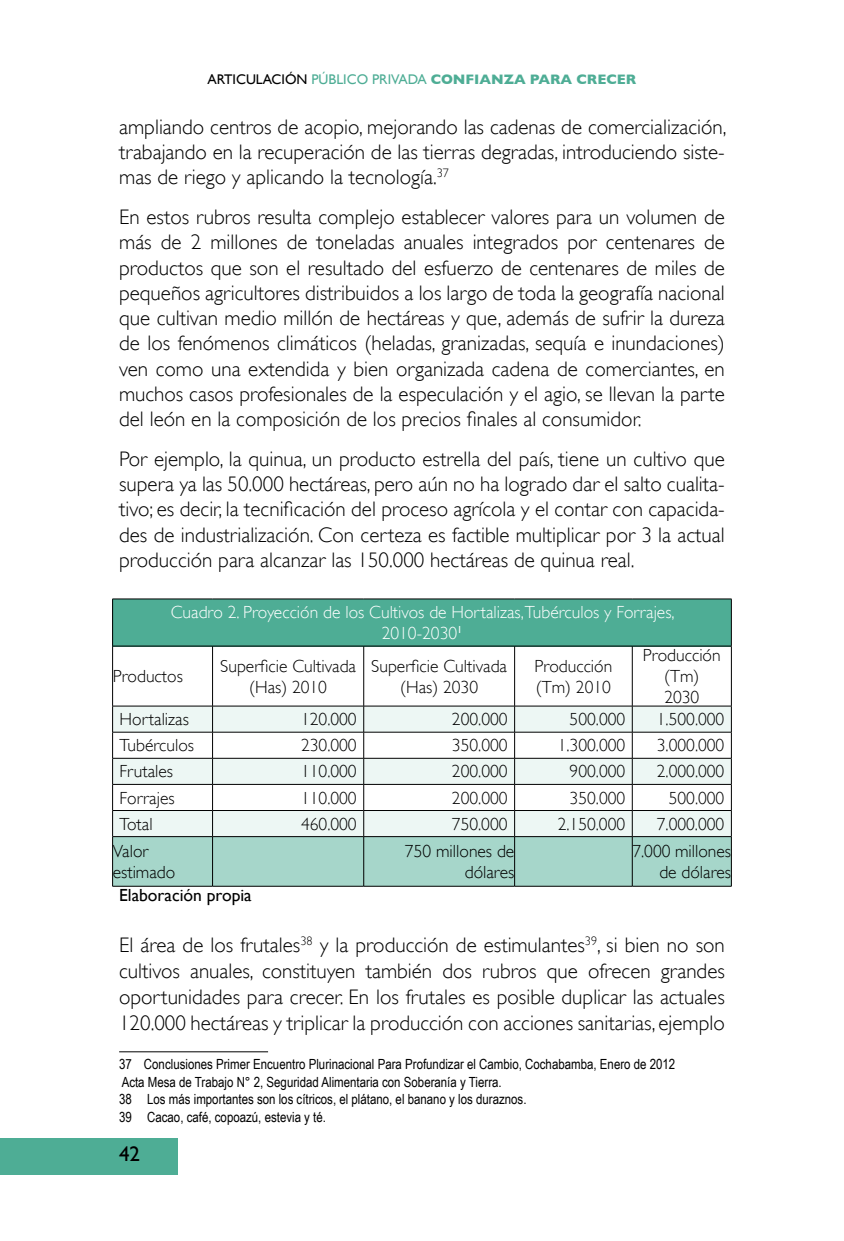
<style>
.page{position:relative;width:844px;height:1241px;background:#fff}
.page>*{position:absolute;margin:0;border:0;box-sizing:border-box;transform-origin:0 0}
.t1{font:300 21px/25.2px "Gill Sans";color:#000;text-align:justify}
.t2{font:21px "Gill Sans";color:#000}
.t3{font:300 17.5px/21px "Gill Sans";color:#000;text-align:center}
.t4{font:300 17.5px/21px "Gill Sans";color:#fff;text-align:center}
.t5{font:17.5px "Gill Sans";color:#000}
.t6{font:14px/17.5px "Arial Narrow";color:#000}
.t7{font:700 14px "Gill Sans";color:#4ead95}
.s1{font-weight:400;color:#000}
.s2{font-weight:400}
</style>
<div class="page">
<div style="left:0;top:1137px;width:178px;height:37px;background:#4ead95"></div>
<div style="left:113px;top:599px;width:618px;height:47px;background:#4ead95"></div>
<hr style="left:112px;top:598px;width:100px;height:1px;background:#000">
<hr style="left:112px;top:599px;width:1px;height:46px;background:#000">
<hr style="left:212px;top:598px;width:151px;height:1px;background:#000">
<hr style="left:363px;top:598px;width:151px;height:1px;background:#000">
<hr style="left:514px;top:598px;width:118px;height:1px;background:#000">
<hr style="left:632px;top:598px;width:99px;height:1px;background:#000">
<hr style="left:730px;top:599px;width:1px;height:46px;background:#000">
<hr style="left:112px;top:645px;width:100px;height:1px;background:#000">
<hr style="left:112px;top:646px;width:1px;height:59px;background:#000">
<hr style="left:212px;top:645px;width:151px;height:1px;background:#000">
<hr style="left:212px;top:646px;width:1px;height:59px;background:#000">
<hr style="left:363px;top:645px;width:151px;height:1px;background:#000">
<hr style="left:363px;top:646px;width:1px;height:59px;background:#000">
<hr style="left:514px;top:645px;width:118px;height:1px;background:#000">
<hr style="left:514px;top:646px;width:1px;height:59px;background:#000">
<hr style="left:632px;top:645px;width:99px;height:1px;background:#000">
<hr style="left:631px;top:646px;width:1px;height:59px;background:#000">
<hr style="left:730px;top:646px;width:1px;height:59px;background:#000">
<hr style="left:112px;top:705px;width:100px;height:1px;background:#000">
<hr style="left:212px;top:705px;width:151px;height:1px;background:#000">
<hr style="left:363px;top:705px;width:151px;height:1px;background:#000">
<hr style="left:514px;top:705px;width:118px;height:1px;background:#000">
<hr style="left:632px;top:705px;width:99px;height:1px;background:#000">
<svg style="left:112px;top:706px;width:619px;height:179px"></svg>
<hr style="left:112px;top:836px;width:100px;height:1px;background:#000">
<hr style="left:112px;top:836px;width:1px;height:49px;background:#000">
<hr style="left:212px;top:836px;width:151px;height:1px;background:#000">
<hr style="left:212px;top:836px;width:1px;height:49px;background:#000">
<hr style="left:363px;top:836px;width:151px;height:1px;background:#000">
<hr style="left:363px;top:836px;width:1px;height:49px;background:#000">
<hr style="left:514px;top:836px;width:118px;height:1px;background:#000">
<hr style="left:514px;top:836px;width:1px;height:49px;background:#000">
<hr style="left:632px;top:836px;width:99px;height:1px;background:#000">
<hr style="left:631px;top:836px;width:1px;height:49px;background:#000">
<hr style="left:730px;top:836px;width:1px;height:49px;background:#000">
<hr style="left:112px;top:885px;width:100px;height:1px;background:#000">
<hr style="left:212px;top:885px;width:151px;height:1px;background:#000">
<hr style="left:363px;top:885px;width:151px;height:1px;background:#000">
<hr style="left:514px;top:885px;width:118px;height:1px;background:#000">
<hr style="left:632px;top:885px;width:99px;height:1px;background:#000">
<hr style="left:119px;top:1051px;width:149px;height:1px;background:#000">
<p class="t7" style="left:207px;top:71px;width:430px"><span class="s1">ARTICULACIÓN</span> <span class="s2">PÚBLICO PRIVADA</span> CONFIANZA PARA CRECER</p>
<p class="t1" style="left:119px;top:114px;width:608px">ampliando centros de acopio, mejorando las cadenas de comercialización, trabajando en la recuperación de las tierras degradas, introduciendo siste&shy;mas de riego y aplicando la tecnología.<sup>37</sup></p>
<p class="t1" style="left:119px;top:204px;width:607px">En estos rubros resulta complejo establecer valores para un volumen de más de 2 millones de toneladas anuales integrados por centenares de productos que son el resultado del esfuerzo de centenares de miles de pequeños agricultores distribuidos a los largo de toda la geografía nacional que cultivan medio millón de hectáreas y que, además de sufrir la dureza de los fenómenos climáticos (heladas, granizadas, sequía e inundaciones) ven como una extendida y bien organizada cadena de comerciantes, en muchos casos profesionales de la especulación y el agio, se llevan la parte del león en la composición de los precios finales al consumidor.</p>
<p class="t1" style="left:119px;top:446px;width:607px">Por ejemplo, la quinua, un producto estrella del país, tiene un cultivo que supera ya las 50.000 hectáreas, pero aún no ha logrado dar el salto cualita&shy;tivo; es decir, la tecnificación del proceso agrícola y el contar con capacida&shy;des de industrialización. Con certeza es factible multiplicar por 3 la actual producción para alcanzar las 150.000 hectáreas de quinua real.</p>
<p class="t4" style="left:171px;top:601px;width:505px">Cuadro 2. Proyección de los Cultivos de Hortalizas,Tubérculos y Forrajes,<br>2010-2030<sup>1</sup></p>
<p class="t3" style="left:113px;top:665px;width:72px">Productos</p>
<p class="t3" style="left:220px;top:655px;width:137px">Superficie Cultivada (Has) 2010</p>
<p class="t3" style="left:371px;top:655px;width:137px">Superficie Cultivada (Has) 2030</p>
<p class="t3" style="left:534px;top:655px;width:79px;text-align:left">Producción (Tm) 2010</p>
<p class="t3" style="left:642px;top:644px;width:79px">Producción (Tm)<br>2030</p>
<p class="t3" style="left:120px;top:708px;width:71px">Hortalizas</p>
<p class="t3" style="left:301px;top:708px;width:57px">120.000</p>
<p class="t3" style="left:452px;top:708px;width:57px">200.000</p>
<p class="t3" style="left:569px;top:708px;width:57px">500.000</p>
<p class="t3" style="left:656px;top:708px;width:69px">1.500.000</p>
<p class="t3" style="left:120px;top:734px;width:76px">Tubérculos</p>
<p class="t3" style="left:301px;top:734px;width:57px">230.000</p>
<p class="t3" style="left:452px;top:734px;width:57px">350.000</p>
<p class="t3" style="left:557px;top:734px;width:69px">1.300.000</p>
<p class="t3" style="left:656px;top:734px;width:69px">3.000.000</p>
<p class="t3" style="left:120px;top:761px;width:55px">Frutales</p>
<p class="t3" style="left:301px;top:761px;width:57px">110.000</p>
<p class="t3" style="left:452px;top:761px;width:57px">200.000</p>
<p class="t3" style="left:569px;top:761px;width:57px">900.000</p>
<p class="t3" style="left:656px;top:761px;width:69px">2.000.000</p>
<p class="t3" style="left:120px;top:787px;width:57px">Forrajes</p>
<p class="t3" style="left:301px;top:787px;width:57px">110.000</p>
<p class="t3" style="left:452px;top:787px;width:57px">200.000</p>
<p class="t3" style="left:569px;top:787px;width:57px">350.000</p>
<p class="t3" style="left:668px;top:787px;width:57px">500.000</p>
<p class="t3" style="left:119px;top:813px;width:35px">Total</p>
<p class="t3" style="left:301px;top:813px;width:57px">460.000</p>
<p class="t3" style="left:452px;top:813px;width:57px">750.000</p>
<p class="t3" style="left:557px;top:813px;width:69px">2.150.000</p>
<p class="t3" style="left:656px;top:813px;width:69px">7.000.000</p>
<p class="t3" style="left:113px;top:840px;width:64px;text-align:left">Valor estimado</p>
<p class="t3" style="left:405px;top:840px;width:111px;text-align:right">750 millones de dólares</p>
<p class="t3" style="left:632px;top:840px;width:100px;text-align:right">7.000 millones de dólares</p>
<p class="t5" style="left:119px;top:884px;width:134px">Elaboración propia</p>
<p class="t1" style="left:119px;top:931px;width:607px;line-height:26.2px">El área de los frutales<sup>38</sup> y la producción de estimulantes<sup>39</sup>, si bien no son cultivos anuales, constituyen también dos rubros que ofrecen grandes oportunidades para crecer. En los frutales es posible duplicar las actuales 120.000 hectáreas y triplicar la producción con acciones sanitarias, ejemplo</p>
<p class="t6" style="left:119px;top:1054px;width:557px">37 Conclusiones Primer Encuentro Plurinacional Para Profundizar el Cambio, Cochabamba, Enero de 2012<br>Acta Mesa de Trabajo N° 2, Seguridad Alimentaria con Soberanía y Tierra.<br>38 Los más importantes son los cítricos, el plátano, el banano y los duraznos.<br>39 Cacao, café, copoazú, estevia y té.</p>
<p class="t2" style="left:119px;top:1141px;width:22px">42</p>
</div>
